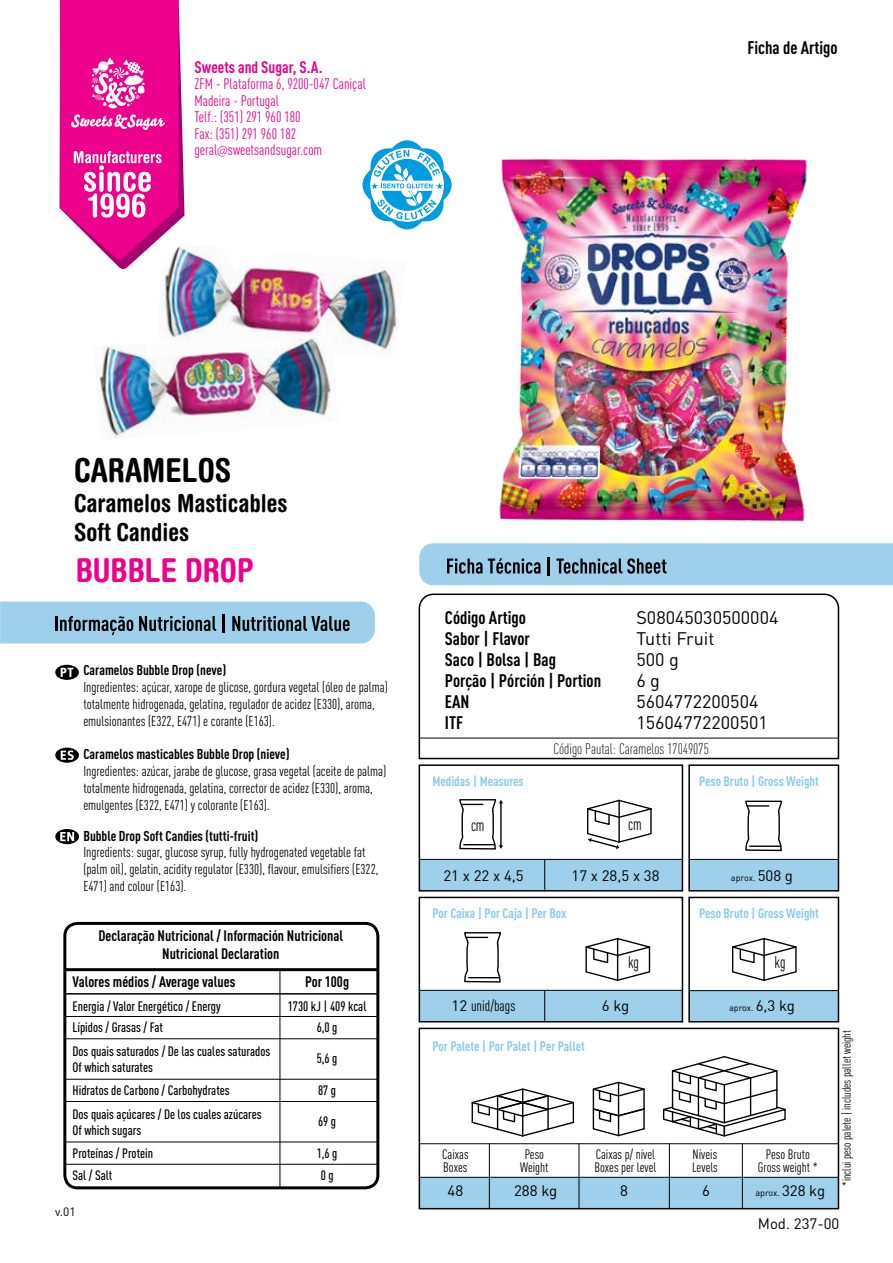
<style>
.page{position:relative;width:893px;height:1263px;background:#fff}
.page>*{position:absolute;margin:0;border:0;box-sizing:border-box;transform-origin:0 0}
.t1{font:700 condensed 33px "Helvetica Rounded";color:#ec008c}
.t2{font:700 condensed 33px "Helvetica Rounded";color:#000}
.t3{font:700 condensed 24.75px/29.7px "Helvetica Rounded";color:#000}
.t4{font:700 18px/21px "DIN Cond";color:#000}
.t5{font:18px/21px "DIN";color:#000}
.t6{font:16.65px "DIN Cond";letter-spacing:-.01em;color:#000;scale:.9 1}
.t7{font:700 16.5px "DIN Cond";color:#ec008c}
.t8{font:15px/16.5px "DIN Cond";color:#ec008c}
.t9{font:700 15px/18px "DIN Cond";color:#000;text-align:center}
.t10{font:15px "DIN";color:#000}
.t11{font:300 15px "DIN Cond";color:#000}
.t12{font:15px "DIN Cond";color:#000}
.t13{font:14.1px/17px "DIN Cond";color:#000}
.t14{font:700 14.1px "DIN Cond";color:#000}
.t15{font:500 13.5px/22.5px "DIN Cond";color:#000}
.t16{font:700 13.5px "DIN Cond";color:#8bcae6}
.t17{font:13.5px/13.5px "DIN Cond";color:#000}
.t18{font:12px "DIN Cond";color:#000}
.t19{font:12px "DIN";color:#000}
.t20{font:9px "DIN";letter-spacing:-.01em;color:#000}
.s1{font-family:"Myriad Pro";font-weight:300}
.s2{font-size:15px}
.s3{font-family:"DIN"}
</style>
<div class="page">
<div style="left:63px;top:922px;width:316px;height:267px;border:3px solid #000;border-radius:13px"></div>
<svg style="left:362px;top:140px;width:68px;height:89px"></svg>
<svg style="left:60px;top:0;width:124px;height:269px"></svg>
<svg style="left:0;top:601px;width:375px;height:42px;background:#8db7d0"></svg>
<svg style="left:419px;top:543px;width:474px;height:42px"></svg>
<img style="left:157px;top:244px;width:241px;height:110px">
<img style="left:96px;top:335px;width:243px;height:104px">
<svg style="left:55px;top:665px;width:24px;height:15px"></svg>
<svg style="left:55px;top:748px;width:24px;height:15px"></svg>
<svg style="left:55px;top:829px;width:24px;height:15px"></svg>
<hr style="left:64px;top:993px;width:313px;height:1px;background:#000">
<hr style="left:64px;top:968px;width:313px;height:3px;background:#000">
<hr style="left:64px;top:1016px;width:313px;height:1px;background:#000">
<hr style="left:64px;top:1079px;width:313px;height:1px;background:#000">
<hr style="left:64px;top:1141px;width:313px;height:1px;background:#000">
<hr style="left:64px;top:1038px;width:313px;height:1px;background:#000">
<hr style="left:64px;top:1101px;width:313px;height:1px;background:#000">
<hr style="left:64px;top:1164px;width:313px;height:1px;background:#000">
<hr style="left:280px;top:970px;width:1px;height:217px;background:#000">
<div style="left:419px;top:990px;width:263px;height:32px;background:#9ecfeb"></div>
<div style="left:419px;top:1177px;width:419px;height:31px;background:#9ecfeb"></div>
<svg style="left:471px;top:1088px;width:104px;height:49px"></svg>
<svg style="left:592px;top:1081px;width:53px;height:56px"></svg>
<svg style="left:663px;top:1056px;width:123px;height:81px"></svg>
<hr style="left:489px;top:1144px;width:1px;height:65px;background:#000">
<hr style="left:579px;top:1144px;width:1px;height:65px;background:#000">
<hr style="left:669px;top:1144px;width:1px;height:65px;background:#000">
<hr style="left:742px;top:1144px;width:1px;height:65px;background:#000">
<div style="left:419px;top:1028px;width:420px;height:181px;border:2px solid #000"></div>
<hr style="left:419px;top:1177px;width:419px;height:1px;background:#000">
<hr style="left:419px;top:1143px;width:419px;height:1px;background:#000">
<svg style="left:418px;top:593px;width:422px;height:167px"></svg>
<svg style="left:585px;top:938px;width:66px;height:43px"></svg>
<svg style="left:732px;top:938px;width:65px;height:43px"></svg>
<div style="left:419px;top:897px;width:264px;height:125px;border:2px solid #000"></div>
<hr style="left:682px;top:990px;width:1px;height:32px;background:#000">
<hr style="left:419px;top:990px;width:263px;height:1px;background:#000">
<div style="left:689px;top:991px;width:149px;height:31px;background:#9ecfeb"></div>
<hr style="left:689px;top:990px;width:149px;height:1px;background:#000">
<div style="left:689px;top:859px;width:149px;height:32px;background:#9ecfeb"></div>
<hr style="left:689px;top:859px;width:149px;height:1px;background:#000">
<div style="left:419px;top:859px;width:263px;height:32px;background:#9ecfeb"></div>
<div style="left:419px;top:764px;width:264px;height:127px;border:2px solid #000"></div>
<svg style="left:587px;top:799px;width:65px;height:50px"></svg>
<hr style="left:419px;top:859px;width:263px;height:1px;background:#000">
<svg style="left:459px;top:799px;width:44px;height:51px"></svg>
<svg style="left:464px;top:932px;width:37px;height:51px"></svg>
<hr style="left:469px;top:977px;width:31px;height:1px;background:#000">
<svg style="left:745px;top:800px;width:38px;height:52px"></svg>
<hr style="left:747px;top:805px;width:22px;height:2px;background:#000">
<hr style="left:750px;top:845px;width:31px;height:2px;background:#000">
<hr style="left:544px;top:859px;width:1px;height:33px;background:#000">
<hr style="left:544px;top:990px;width:1px;height:32px;background:#000">
<div style="left:688px;top:764px;width:151px;height:127px;border:2px solid #000"></div>
<div style="left:688px;top:897px;width:151px;height:125px;border:2px solid #000"></div>
<hr style="left:419px;top:738px;width:419px;height:1px;background:#000">
<img style="left:430px;top:149px;width:444px;height:437px">
<p class="t7" style="left:195px;top:57px;width:130px">Sweets and Sugar, S.A.</p>
<p class="t8" style="left:195px;top:76px;width:173px">ZFM - Plataforma 6, 9200-047 Caniçal<br>Madeira - Portugal<br>Telf.: (351) 291 960 180<br>Fax: (351) 291 960 182 geral<span class="s1">@</span>sweetsandsugar.com</p>
<p class="t4" style="left:747px;top:37px;width:92px">Ficha de Artigo</p>
<h1 class="t2" style="left:74px;top:450px;width:159px">CARAMELOS</h1>
<h2 class="t3" style="left:74px;top:488px;width:215px">Caramelos Masticables<br>Soft Candies</h2>
<h1 class="t1" style="left:76px;top:550px;width:179px">BUBBLE DROP</h1>
<p class="t14" style="left:83px;top:661px;width:144px">Caramelos Bubble Drop (neve)</p>
<p class="t13" style="left:83px;top:678px;width:306px">Ingredientes: açúcar, xarope de glicose, gordura vegetal (óleo de palma) totalmente hidrogenada, gelatina, regulador de acidez (E330), aroma, emulsionantes (E322, E471) e corante (E163).</p>
<p class="t14" style="left:83px;top:745px;width:208px">Caramelos masticables Bubble Drop (nieve)</p>
<p class="t13" style="left:83px;top:762px;width:305px">Ingredientes: azúcar, jarabe de glucose, grasa vegetal (aceite de palma) totalmente hidrogenada, gelatina, corrector de acidez (E330), aroma, emulgentes (E322, E471) y colorante (E163).</p>
<p class="t14" style="left:83px;top:827px;width:176px">Bubble Drop Soft Candies (tutti-fruit)</p>
<p class="t13" style="left:83px;top:844px;width:297px">Ingredients: sugar, glucose syrup, fully hydrogenated vegetable fat (palm oil), gelatin, acidity regulator (E330), flavour, emulsifiers (E322,<br>E471) and colour (E163).</p>
<p class="t9" style="left:98px;top:926px;width:246px">Declaração Nutricional / Información Nutricional<br>Nutricional Declaration</p>
<p class="t9" style="left:73px;top:972px;width:164px">Valores médios / Average values</p>
<p class="t15" style="left:73px;top:995px;width:150px;line-height:21px">Energia / Valor Energético / Energy<br>Lípidos / Grasas / Fat</p>
<p class="t15" style="left:73px;top:1042px;width:199px;line-height:16.5px">Dos quais saturados / De las cuales saturados<br>Of which saturates</p>
<p class="t15" style="left:73px;top:1077px;width:191px;line-height:24px">Hidratos de Carbono / Carbohydrates<br>Dos quais açúcares / De los cuales azúcares</p>
<p class="t15" style="left:73px;top:1119px;width:82px">Of which sugars<br>Proteínas / Protein<br>Sal / Salt</p>
<p class="t19" style="left:55px;top:1204px;width:22px">v.01</p>
<p class="t9" style="left:305px;top:972px;width:45px">Por 100g</p>
<p class="t15" style="left:288px;top:995px;width:80px;line-height:21px;text-align:center">1730 kJ | 409 kcal<br>6,0 g</p>
<p class="t15" style="left:317px;top:1047px;width:22px">5,6 g</p>
<p class="t15" style="left:318px;top:1078px;width:20px">87 g</p>
<p class="t15" style="left:318px;top:1110px;width:20px">69 g</p>
<p class="t15" style="left:317px;top:1141px;width:22px">1,6 g<br>0 g</p>
<p class="t4" style="left:445px;top:606px;width:158px">Código Artigo<br>Sabor | Flavor<br>Saco | Bolsa | Bag<br>Porção | Pórción | Portion<br>EAN<br>ITF</p>
<p class="t5" style="left:636px;top:606px;width:144px">S08045030500004<br>Tutti Fruit<br>500 g<br>6 g<br>5604772200504<br>15604772200501</p>
<p class="t11" style="left:553px;top:740px;width:157px">Código Pautal: Caramelos 17049075</p>
<p class="t16" style="left:432px;top:773px;width:93px">Medidas | Measures</p>
<p class="t16" style="left:699px;top:773px;width:121px">Peso Bruto | Gross Weight</p>
<p class="t6" style="left:471px;top:816px;width:17px">cm</p>
<p class="t6" style="left:628px;top:814px;width:17px">cm</p>
<p class="t10" style="left:443px;top:866px;width:82px">21 x 22 x 4,5</p>
<p class="t10" style="left:571px;top:866px;width:90px">17 x 28,5 x 38</p>
<p class="t20" style="left:731px;top:872px;width:64px">aprox. <span class="s2">508 g</span></p>
<p class="t16" style="left:432px;top:905px;width:136px">Por Caixa | Por Caja | Per Box</p>
<p class="t16" style="left:699px;top:904px;width:121px">Peso Bruto | Gross Weight</p>
<p class="t12" style="left:452px;top:997px;width:65px"><span class="s3">12</span> unid/bags</p>
<p class="t16" style="left:432px;top:1038px;width:154px">Por Palete | Por Palet | Per Pallet</p>
<p class="t6" style="left:628px;top:952px;width:14px">kg</p>
<p class="t6" style="left:774px;top:952px;width:14px">kg</p>
<p class="t10" style="left:602px;top:997px;width:29px">6 kg</p>
<p class="t20" style="left:729px;top:1002px;width:67px">aprox. <span class="s2">6,3 kg</span></p>
<p class="t17" style="left:442px;top:1147px;width:28px">Caixas<br>Boxes</p>
<p class="t17" style="left:520px;top:1147px;width:30px;text-align:center">Peso<br>Weight</p>
<p class="t17" style="left:594px;top:1147px;width:63px">Caixas p/ nível<br>Boxes per level</p>
<p class="t17" style="left:692px;top:1147px;width:27px">Níveis<br>Levels</p>
<p class="t17" style="left:758px;top:1147px;width:62px;text-align:center">Peso Bruto<br>Gross weight *</p>
<p class="t10" style="left:448px;top:1182px;width:17px">48</p>
<p class="t10" style="left:514px;top:1182px;width:45px">288 kg</p>
<p class="t10" style="left:620px;top:1182px;width:9px">8</p>
<p class="t10" style="left:702px;top:1182px;width:9px">6</p>
<p class="t20" style="left:755px;top:1187px;width:71px">aprox. <span class="s2">328 kg</span></p>
<p class="t18" style="left:839px;top:1186px;width:157px;rotate:-90deg">*inclui peso palete | includes pallet weight</p>
<p class="t10" style="left:758px;top:1214px;width:83px">Mod. 237-00</p>
</div>
